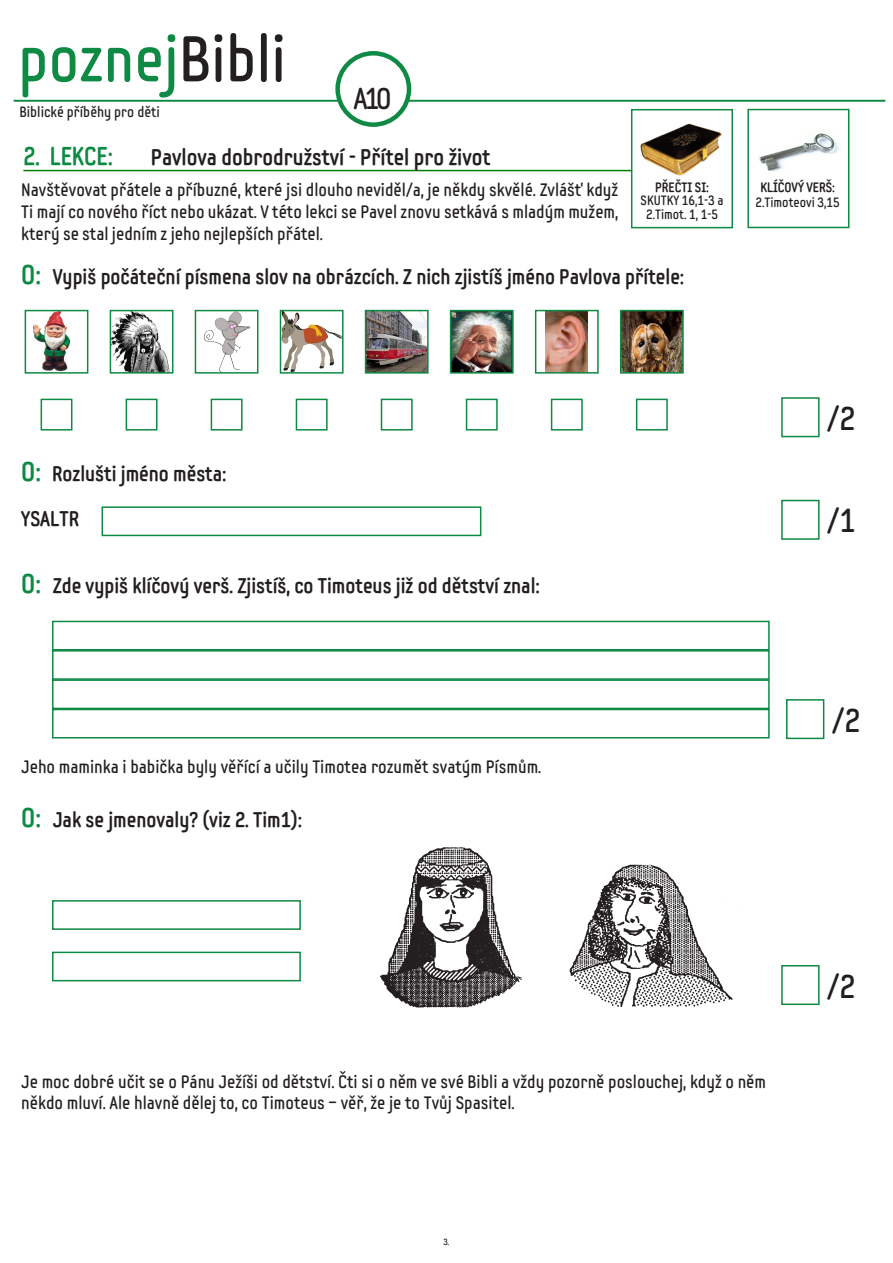
<style>
.page{position:relative;width:893px;height:1263px;background:#fff}
.page>*{position:absolute;margin:0;border:0;box-sizing:border-box;transform-origin:0 0}
.t1{font:64.5px "Samsung Imagination Condensed";color:#0e8a44}
.t2{font:33px "Samsung Imagination Condensed";color:#231f20}
.t3{font:30px "Samsung Imagination Condensed";color:#231f20}
.t4{font:700 25.5px "Samsung Imagination Condensed";color:#0e8a44}
.t5{font:700 22.5px "Samsung Imagination Condensed";color:#231f20}
.t6{font:700 21px/45px "Samsung Imagination Condensed";color:#231f20}
.t7{font:18px/21.6px "Samsung Imagination Condensed";color:#231f20;text-align:justify}
.t8{font:14.85px "Samsung Imagination Condensed";color:#231f20}
.t9{font:13.5px/13.5px "Samsung Imagination Condensed";color:#231f20;text-align:center}
.t10{font:700 13.5px "Samsung Imagination Condensed";color:#231f20}
.t11{font:9px "Samsung Imagination Condensed";color:#231f20}
.s1{color:#231f20}
.s2{font-size:27px;color:#0e8a44}
</style>
<div class="page">
<hr style="left:14px;top:100px;width:871px;height:2px;background:#0e8a44">
<hr style="left:23px;top:170px;width:621px;height:1px;background:#008000">
<div style="left:632px;top:110px;width:100px;height:118px;background:#fff"></div>
<div style="left:631px;top:109px;width:102px;height:119px;border:2px solid #0e8a44"></div>
<img style="left:640px;top:123px;width:82px;height:53px">
<div style="left:747px;top:109px;width:102px;height:119px;border:2px solid #0e8a44"></div>
<img style="left:759px;top:133px;width:81px;height:39px">
<div style="left:338px;top:53px;width:71px;height:72px;background:#fff;border-radius:50%"></div>
<div style="left:335px;top:51px;width:76px;height:76px;border:4px solid #0e8a44;border-radius:50%"></div>
<div style="left:781px;top:397px;width:39px;height:40px;border:2px solid #0e8a44"></div>
<div style="left:781px;top:500px;width:39px;height:40px;border:2px solid #0e8a44"></div>
<div style="left:781px;top:965px;width:39px;height:40px;border:2px solid #0e8a44"></div>
<img style="left:33px;top:313px;width:38px;height:58px">
<div style="left:25px;top:310px;width:63px;height:64px;border:2px solid #0d8a44"></div>
<div style="left:41px;top:399px;width:31px;height:32px;border:2px solid #0d8a44"></div>
<img style="left:113px;top:313px;width:57px;height:58px">
<div style="left:110px;top:310px;width:63px;height:64px;border:2px solid #0d8a44"></div>
<div style="left:126px;top:399px;width:32px;height:32px;border:2px solid #0d8a44"></div>
<svg style="left:204px;top:313px;width:46px;height:58px"></svg>
<div style="left:195px;top:310px;width:63px;height:64px;border:2px solid #0d8a44"></div>
<div style="left:211px;top:399px;width:32px;height:32px;border:2px solid #0d8a44"></div>
<svg style="left:283px;top:313px;width:58px;height:58px"></svg>
<div style="left:280px;top:310px;width:64px;height:64px;border:2px solid #0d8a44"></div>
<div style="left:296px;top:399px;width:32px;height:32px;border:2px solid #0d8a44"></div>
<img style="left:368px;top:313px;width:58px;height:58px">
<div style="left:365px;top:310px;width:64px;height:64px;border:2px solid #0d8a44"></div>
<div style="left:381px;top:399px;width:32px;height:32px;border:2px solid #0d8a44"></div>
<img style="left:453px;top:313px;width:58px;height:58px">
<div style="left:450px;top:310px;width:64px;height:64px;border:2px solid #0d8a44"></div>
<div style="left:466px;top:399px;width:32px;height:32px;border:2px solid #0d8a44"></div>
<img style="left:546px;top:313px;width:42px;height:58px">
<div style="left:535px;top:310px;width:64px;height:64px;border:2px solid #0d8a44"></div>
<div style="left:551px;top:399px;width:32px;height:32px;border:2px solid #0d8a44"></div>
<img style="left:623px;top:313px;width:58px;height:58px">
<div style="left:620px;top:310px;width:64px;height:64px;border:2px solid #0d8a44"></div>
<div style="left:636px;top:399px;width:32px;height:32px;border:2px solid #0d8a44"></div>
<div style="left:786px;top:699px;width:38px;height:40px;border:2px solid #0e8a44"></div>
<div style="left:52px;top:621px;width:718px;height:29px;border:2px solid #0d8a44"></div>
<div style="left:52px;top:650px;width:718px;height:30px;border:2px solid #0d8a44"></div>
<div style="left:52px;top:679px;width:718px;height:30px;border:2px solid #0d8a44"></div>
<div style="left:52px;top:709px;width:718px;height:29px;border:2px solid #0d8a44"></div>
<div style="left:52px;top:900px;width:249px;height:30px;border:2px solid #0d8a44"></div>
<div style="left:52px;top:952px;width:249px;height:29px;border:2px solid #0d8a44"></div>
<div style="left:102px;top:506px;width:379px;height:30px;border:2px solid #0d8a44"></div>
<img style="left:380px;top:847px;width:361px;height:161px">
<h1 class="t1" style="left:18px;top:18px;width:270px">poznej<span class="s1">Bibli</span></h1>
<p class="t8" style="left:19px;top:103px;width:142px">Biblické příběhy pro děti</p>
<h3 class="t4" style="left:23px;top:140px;width:39px">2. lekce</h3>
<h3 class="t4" style="left:108px;top:140px;width:7px">:</h3>
<p class="t5" style="left:151px;top:143px;width:341px">Pavlova dobrodružství - Přítel pro život</p>
<h3 class="t3" style="left:353px;top:79px;width:39px">A10</h3>
<p class="t10" style="left:655px;top:179px;width:55px">PŘEČTI SI:</p>
<p class="t9" style="left:641px;top:194px;width:84px">SKUTKY 16,1-3 a<br>2.Timot. 1, 1-5</p>
<p class="t7" style="left:21px;top:179px;width:598px">Navštěvovat přátele a příbuzné, které jsi dlouho neviděl/a, je někdy skvělé. Zvlášť když Ti mají co nového říct nebo ukázat. V této lekci se Pavel znovu setkává s mladým mužem, který se stal jedním z jeho nejlepších přátel.</p>
<p class="t6" style="left:21px;top:254px;width:665px"><span class="s2">O:</span> Vypiš počáteční písmena slov na obrázcích. Z nich zjistíš jméno Pavlova přítele:</p>
<p class="t10" style="left:760px;top:179px;width:76px">KLÍČOVÝ VERŠ:</p>
<p class="t9" style="left:756px;top:195px;width:86px">2.Timoteovi 3,15</p>
<p class="t6" style="left:21px;top:451px;width:207px"><span class="s2">O:</span> Rozlušti jméno města:<br>YSALTR</p>
<p class="t6" style="left:21px;top:563px;width:520px"><span class="s2">O:</span> Zde vypiš klíčový verš. Zjistíš, co Timoteus již od dětství znal:</p>
<p class="t7" style="left:21px;top:756px;width:522px">Jeho maminka i babička byly věřící a učily Timotea rozumět svatým Písmům.</p>
<p class="t6" style="left:21px;top:797px;width:282px"><span class="s2">O:</span> Jak se jmenovaly? (viz 2. Tim1):</p>
<h2 class="t2" style="left:827px;top:397px;width:30px">/ 2</h2>
<h2 class="t2" style="left:827px;top:500px;width:30px">/ 1</h2>
<h2 class="t2" style="left:832px;top:699px;width:30px">/ 2</h2>
<h2 class="t2" style="left:827px;top:965px;width:30px">/ 2</h2>
<p class="t7" style="left:21px;top:1070px;width:746px">Je moc dobré učit se o Pánu Ježíši od dětství. Čti si o něm ve své Bibli a vždy pozorně poslouchej, když o něm někdo mluví. Ale hlavně dělej to, co Timoteus – věř, že je to Tvůj Spasitel.</p>
<p class="t11" style="left:443px;top:1236px;width:7px">3.</p>
</div>
